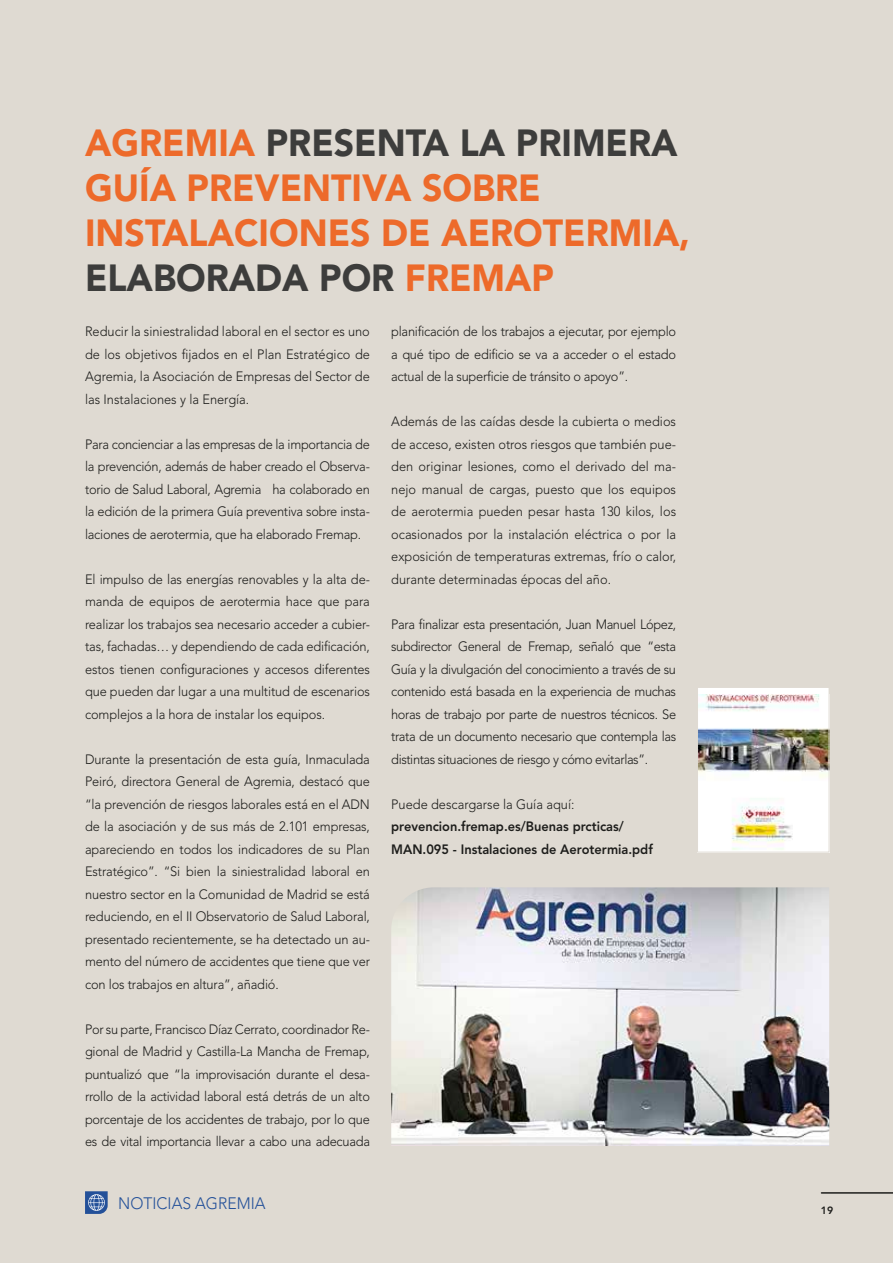
<style>
.page{position:relative;width:893px;height:1263px;background:#dfdad2}
.page>*{position:absolute;margin:0;border:0;box-sizing:border-box;transform-origin:0 0}
.t1{font:900 37.5px/45px "Avenir LT Std";color:#ed6a2a;scale:.95 1}
.t2{font:300 16.5px "Avenir LT Std";color:#235099;scale:.95 1}
.t3{font:300 13.5px/22.5px "Avenir LT Std";letter-spacing:-.01em;color:#1d1d1b;text-align:justify;scale:.95 1}
.t4{font:800 13.5px/22.5px "Avenir LT Std";color:#1d1d1b;scale:.95 1}
.t5{font:800 10.5px "Avenir LT Std";color:#1d1d1b}
.s1{color:#3d3d3c}
</style>
<div class="page">
<img style="left:391px;top:887px;width:438px;height:259px">
<div style="left:697px;top:687px;width:132px;height:165px;background:#fff"></div>
<img style="left:699px;top:694px;width:128px;height:156px">
<div style="left:697px;top:687px;width:132px;height:165px;border:1px solid #dfdad2"></div>
<svg style="left:85px;top:1191px;width:23px;height:23px"></svg>
<hr style="left:821px;top:1192px;width:72px;height:2px;background:#1d1d1b">
<h1 class="t1" style="left:85px;top:121px;width:638px">AGREMIA <span class="s1">PRESENTA LA PRIMERA<br></span>GUÍA PREVENTIVA SOBRE<br>INSTALACIONES DE AEROTERMIA,<br><span class="s1">ELABORADA POR</span> FREMAP</h1>
<p class="t3" style="left:85px;top:320px;width:301px">Reducir la siniestralidad laboral en el sector es uno de los objetivos fijados en el Plan Estratégico de Agremia, la Asociación de Empresas del Sector de las Instalaciones y la Energía.</p>
<p class="t3" style="left:85px;top:433px;width:301px">Para concienciar a las empresas de la importancia de la prevención, además de haber creado el Observa&shy;torio de Salud Laboral, Agremia ha colaborado en la edición de la primera Guía preventiva sobre insta&shy;laciones de aerotermia, que ha elaborado Fremap.</p>
<p class="t3" style="left:85px;top:568px;width:301px">El impulso de las energías renovables y la alta de&shy;manda de equipos de aerotermia hace que para realizar los trabajos sea necesario acceder a cubier&shy;tas, fachadas… y dependiendo de cada edificación, estos tienen configuraciones y accesos diferentes que pueden dar lugar a una multitud de escenarios complejos a la hora de instalar los equipos.</p>
<p class="t3" style="left:85px;top:748px;width:301px">Durante la presentación de esta guía, Inmaculada Peiró, directora General de Agremia, destacó que “la prevención de riesgos laborales está en el ADN de la asociación y de sus más de 2.101 empresas, apareciendo en todos los indicadores de su Plan Estratégico”. “Si bien la siniestralidad laboral en nuestro sector en la Comunidad de Madrid se está reduciendo, en el II Observatorio de Salud Laboral, presentado recientemente, se ha detectado un au&shy;mento del número de accidentes que tiene que ver con los trabajos en altura”, añadió.</p>
<p class="t3" style="left:85px;top:1018px;width:301px">Por su parte, Francisco Díaz Cerrato, coordinador Re&shy;gional de Madrid y Castilla-La Mancha de Fremap, puntualizó que “la improvisación durante el desa&shy;rrollo de la actividad laboral está detrás de un alto porcentaje de los accidentes de trabajo, por lo que es de vital importancia llevar a cabo una adecuada</p>
<p class="t3" style="left:391px;top:320px;width:301px">planificación de los trabajos a ejecutar, por ejemplo a qué tipo de edificio se va a acceder o el estado actual de la superficie de tránsito o apoyo”.</p>
<p class="t3" style="left:391px;top:410px;width:301px">Además de las caídas desde la cubierta o medios de acceso, existen otros riesgos que también pue&shy;den originar lesiones, como el derivado del ma&shy;nejo manual de cargas, puesto que los equipos de aerotermia pueden pesar hasta 130 kilos, los ocasionados por la instalación eléctrica o por la exposición de temperaturas extremas, frío o calor, durante determinadas épocas del año.</p>
<p class="t3" style="left:391px;top:613px;width:301px">Para finalizar esta presentación, Juan Manuel López, subdirector General de Fremap, señaló que “esta Guía y la divulgación del conocimiento a través de su contenido está basada en la experiencia de muchas horas de trabajo por parte de nuestros técnicos. Se trata de un documento necesario que contempla las distintas situaciones de riesgo y cómo evitarlas”.</p>
<p class="t3" style="left:391px;top:793px;width:194px">Puede descargarse la Guía aquí:</p>
<p class="t4" style="left:391px;top:815px;width:277px">prevencion.fremap.es/Buenas prcticas/<br>MAN.095 - Instalaciones de Aerotermia.pdf</p>
<p class="t2" style="left:118px;top:1193px;width:157px">NOTICIAS AGREMIA</p>
<p class="t5" style="left:821px;top:1204px;width:14px">19</p>
</div>
